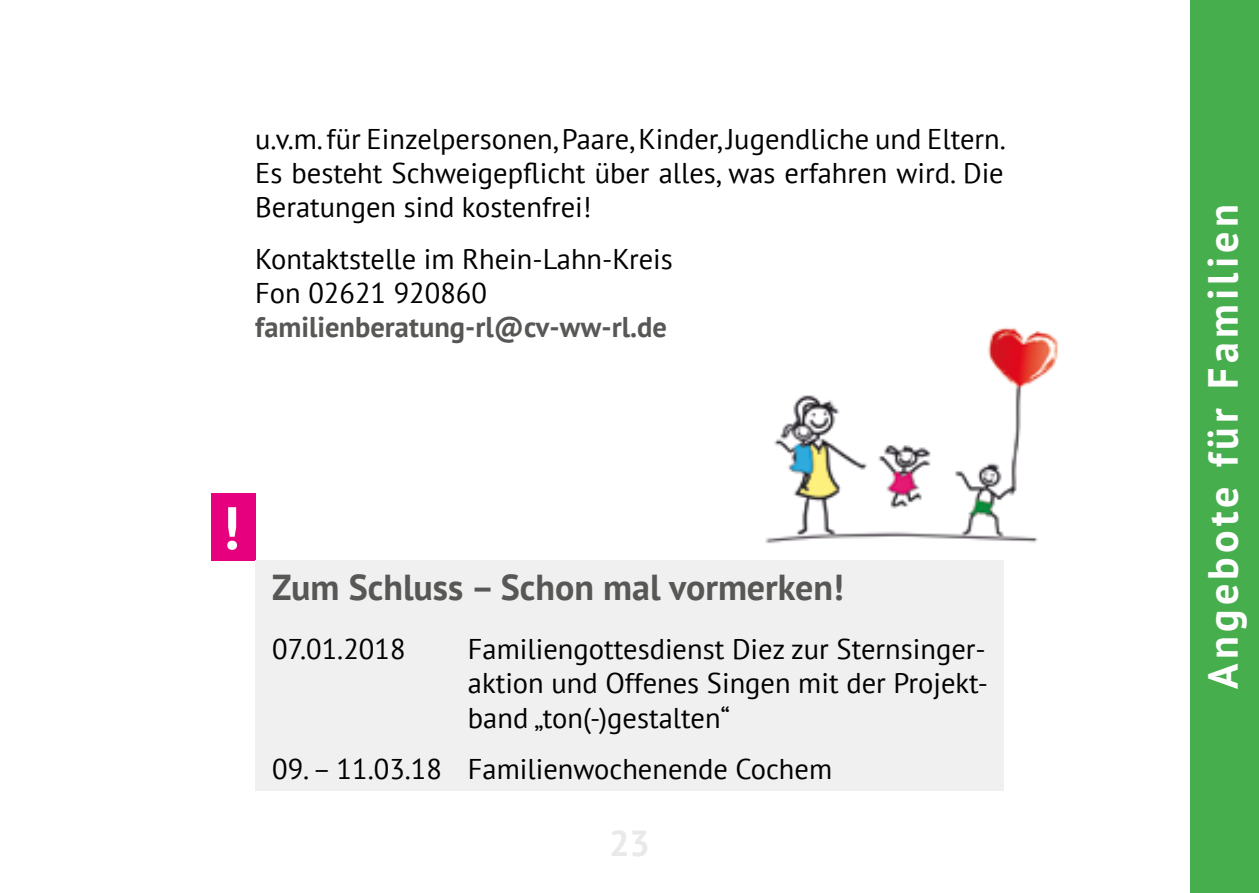
<style>
.page{position:relative;width:1259px;height:893px;background:#fff}
.page>*{position:absolute;margin:0;border:0;box-sizing:border-box;transform-origin:0 0}
.t1{font:700 60px "PT Sans";color:#fff}
.t2{font:700 42px "PT Sans";letter-spacing:.1em;color:#fff}
.t3{font:700 36px "PT Sans";color:#575756}
.t4{font:700 36px "PT Sans";color:#e9e9e9}
.t5{font:28.5px/34.2px "PT Sans";color:#000;text-align:justify}
.t6{font:700 28.5px "PT Sans";color:#575756}
</style>
<div class="page">
<div style="left:211px;top:493px;width:44px;height:67px;background:#e6007d"></div>
<img style="left:765px;top:327px;width:293px;height:216px">
<div style="left:255px;top:560px;width:748px;height:231px;background:#f0f0f0"></div>
<div style="left:1191px;top:0;width:68px;height:893px;background:#46ae4c"></div>
<p class="t5" style="left:255px;top:121px;width:752px">u.v.m. für Einzelpersonen, Paare, Kinder, Jugendliche und Eltern.<br>Es besteht Schweigepflicht über alles, was erfahren wird. Die Beratungen sind kostenfrei!</p>
<p class="t5" style="left:255px;top:241px;width:419px">Kontaktstelle im Rhein-Lahn-Kreis<br>Fon 02621 920860</p>
<p class="t6" style="left:255px;top:308px;width:413px">familienberatung-rl@cv-ww-rl.de</p>
<h1 class="t1" style="left:222px;top:488px;width:19px">!</h1>
<p class="t3" style="left:272px;top:563px;width:573px">Zum Schluss – Schon mal vormerken!</p>
<p class="t5" style="left:272px;top:631px;width:135px">07.01.2018</p>
<p class="t5" style="left:468px;top:631px;width:522px">Familiengottesdienst Diez zur Sternsinger&shy;aktion und Offenes Singen mit der Projekt&shy;band „ton(-)gestalten“</p>
<p class="t5" style="left:272px;top:751px;width:561px">09. – 11.03.18 Familienwochenende Cochem</p>
<p class="t4" style="left:609px;top:820px;width:42px">23</p>
<h2 class="t2" style="left:1195px;top:689px;width:486px;rotate:-90deg">Angebote für Familien</h2>
</div>
